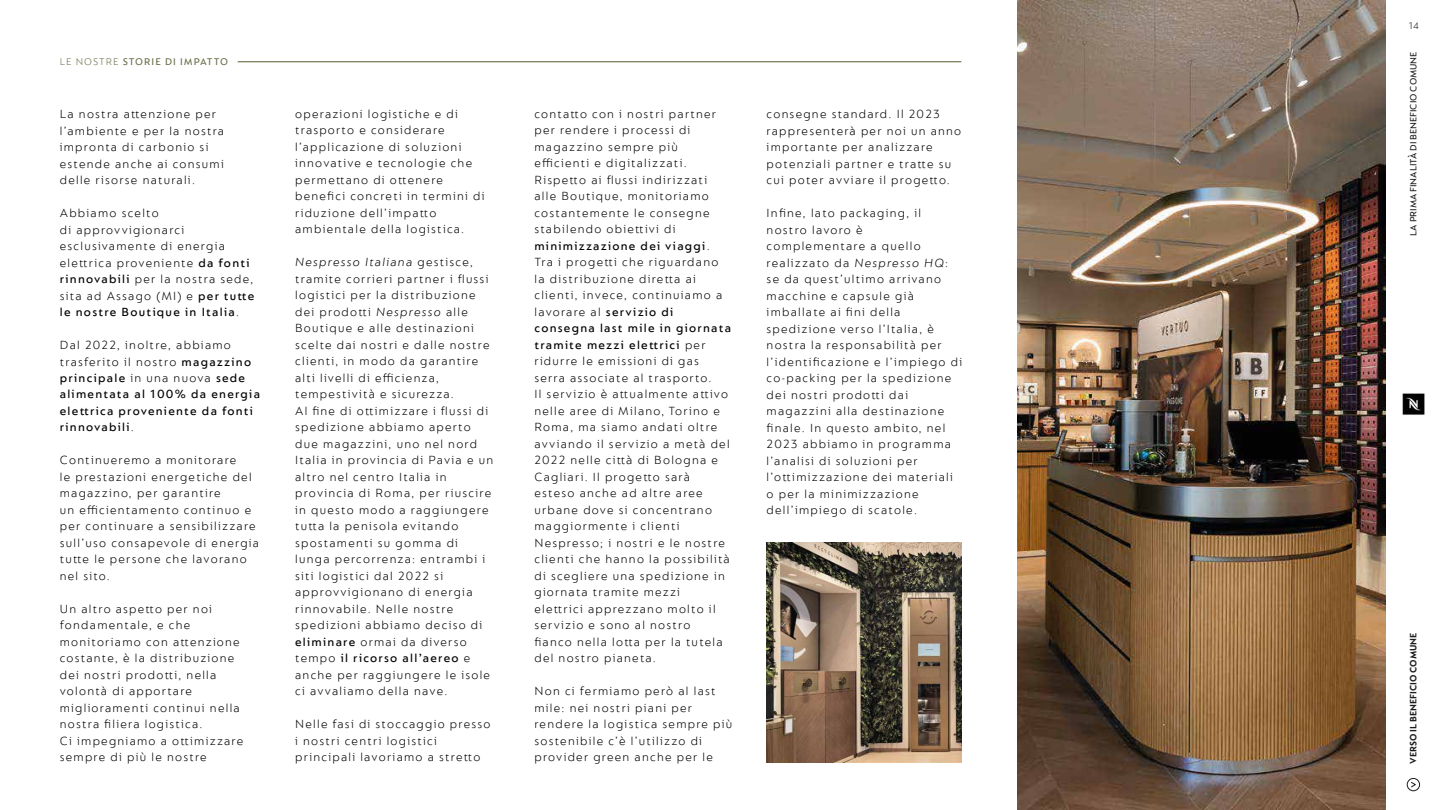
<style>
.page{position:relative;width:1440px;height:810px;background:#fff}
.page>*{position:absolute;margin:0;border:0;box-sizing:border-box;transform-origin:0 0}
.t1{font:300 12.75px/16.5px "Nespresso Lucas";letter-spacing:.1em;color:#000}
.t2{font:500 12.75px/16.5px "Nespresso Lucas";letter-spacing:.1em;color:#000}
.t3{font:500 10.5px "Nespresso Lucas";letter-spacing:.09em;color:#696e48}
.t4{font:300 10.5px "Nespresso Lucas";color:#1d1d1b}
.t5{font:500 9.75px "Nespresso Lucas";color:#1d1d1b}
.t6{font:700 9.75px "Nespresso Lucas";color:#1d1d1b}
.s1{font-weight:300}
.s2{font-style:italic}
.s3{font-weight:500}
</style>
<div class="page">
<img style="left:1018px;top:0;width:368px;height:810px">
<hr style="left:238px;top:61px;width:723px;height:1px;background:#696e48">
<img style="left:1402px;top:393px;width:23px;height:22px">
<div style="left:1407px;top:778px;width:13px;height:13px;border:1px solid #1d1d1b;border-radius:50%"></div>
<svg style="left:1411px;top:782px;width:5px;height:6px"></svg>
<img style="left:767px;top:542px;width:194px;height:221px">
<p class="t4" style="left:1409px;top:20px;width:12px">14</p>
<p class="t3" style="left:60px;top:55px;width:170px"><span class="s1">LE NOSTRE</span> STORIE DI IMPATTO</p>
<p class="t5" style="left:1408px;top:236px;width:186px;rotate:-90deg">LA PRIMA FINALITÀ DI BENEFICIO COMUNE</p>
<p class="t1" style="left:295px;top:105px;width:191px">operazioni logistiche e di trasporto e considerare l’applicazione di soluzioni innovative e tecnologie che permettano di ottenere benefici concreti in termini di riduzione dell’impatto ambientale della logistica.</p>
<p class="t1" style="left:295px;top:254px;width:200px"><span class="s2">Nespresso Italiana</span> gestisce, tramite corrieri partner i flussi logistici per la distribuzione dei prodotti <span class="s2">Nespresso</span> alle<br>Boutique e alle destinazioni scelte dai nostri e dalle nostre clienti, in modo da garantire alti livelli di efficienza, tempestività e sicurezza.<br>Al fine di ottimizzare i flussi di spedizione abbiamo aperto due magazzini, uno nel nord<br>Italia in provincia di Pavia e un altro nel centro Italia in provincia di Roma, per riuscire in questo modo a raggiungere tutta la penisola evitando spostamenti su gomma di lunga percorrenza: entrambi i siti logistici dal 2022 si approvvigionano di energia rinnovabile. Nelle nostre spedizioni abbiamo deciso di <span class="s3">eliminare</span> ormai da diverso tempo <span class="s3">il ricorso all’aereo</span> e anche per raggiungere le isole ci avvaliamo della nave.</p>
<p class="t1" style="left:295px;top:716px;width:197px">Nelle fasi di stoccaggio presso i nostri centri logistici principali lavoriamo a stretto</p>
<p class="t1" style="left:534px;top:105px;width:198px">contatto con i nostri partner per rendere i processi di magazzino sempre più efficienti e digitalizzati.<br>Rispetto ai flussi indirizzati alle Boutique, monitoriamo costantemente le consegne stabilendo obiettivi di <span class="s3">minimizzazione dei viaggi</span>.<br>Tra i progetti che riguardano la distribuzione diretta ai clienti, invece, continuiamo a lavorare al <span class="s3">servizio di consegna last mile in giornata tramite mezzi elettrici</span> per ridurre le emissioni di gas serra associate al trasporto.<br>Il servizio è attualmente attivo nelle aree di Milano, Torino e<br>Roma, ma siamo andati oltre avviando il servizio a metà del<br>2022 nelle città di Bologna e<br>Cagliari. Il progetto sarà esteso anche ad altre aree urbane dove si concentrano maggiormente i clienti<br>Nespresso; i nostri e le nostre clienti che hanno la possibilità di scegliere una spedizione in giornata tramite mezzi elettrici apprezzano molto il servizio e sono al nostro fianco nella lotta per la tutela del nostro pianeta.</p>
<p class="t1" style="left:534px;top:683px;width:199px">Non ci fermiamo però al last mile: nei nostri piani per rendere la logistica sempre più sostenibile c’è l’utilizzo di provider green anche per le</p>
<p class="t1" style="left:60px;top:105px;width:166px">La nostra attenzione per l’ambiente e per la nostra impronta di carbonio si estende anche ai consumi delle risorse naturali.</p>
<p class="t1" style="left:60px;top:204px;width:196px">Abbiamo scelto<br>di approvvigionarci esclusivamente di energia elettrica proveniente <span class="s3">da fonti rinnovabili</span> per la nostra sede, sita ad Assago (MI) e <span class="s3">per tutte le nostre Boutique in Italia</span>.</p>
<p class="t2" style="left:60px;top:336px;width:202px"><span class="s1">Dal 2022, inoltre, abbiamo trasferito il nostro</span> magazzino principale <span class="s1">in una nuova</span> sede alimentata al 100% da energia elettrica proveniente da fonti rinnovabili<span class="s1">.</span></p>
<p class="t1" style="left:60px;top:452px;width:201px">Continueremo a monitorare<br>le prestazioni energetiche del magazzino, per garantire<br>un efficientamento continuo e per continuare a sensibilizzare sull’uso consapevole di energia tutte le persone che lavorano nel sito.</p>
<p class="t1" style="left:60px;top:600px;width:185px">Un altro aspetto per noi fondamentale, e che monitoriamo con attenzione costante, è la distribuzione dei nostri prodotti, nella volontà di apportare miglioramenti continui nella nostra filiera logistica.<br>Ci impegniamo a ottimizzare sempre di più le nostre</p>
<p class="t1" style="left:767px;top:106px;width:196px">consegne standard. Il 2023 rappresenterà per noi un anno importante per analizzare potenziali partner e tratte su cui poter avviare il progetto.</p>
<p class="t1" style="left:767px;top:205px;width:197px">Infine, lato packaging, il nostro lavoro è complementare a quello realizzato da <span class="s2">Nespresso HQ</span>: se da quest’ultimo arrivano macchine e capsule già imballate ai fini della spedizione verso l’Italia, è nostra la responsabilità per l’identificazione e l’impiego di co-packing per la spedizione dei nostri prodotti dai magazzini alla destinazione finale. In questo ambito, nel<br>2023 abbiamo in programma l’analisi di soluzioni per l’ottimizzazione dei materiali o per la minimizzazione dell’impiego di scatole.</p>
<p class="t6" style="left:1408px;top:764px;width:133px;rotate:-90deg">VERSO IL BENEFICIO COMUNE</p>
</div>
